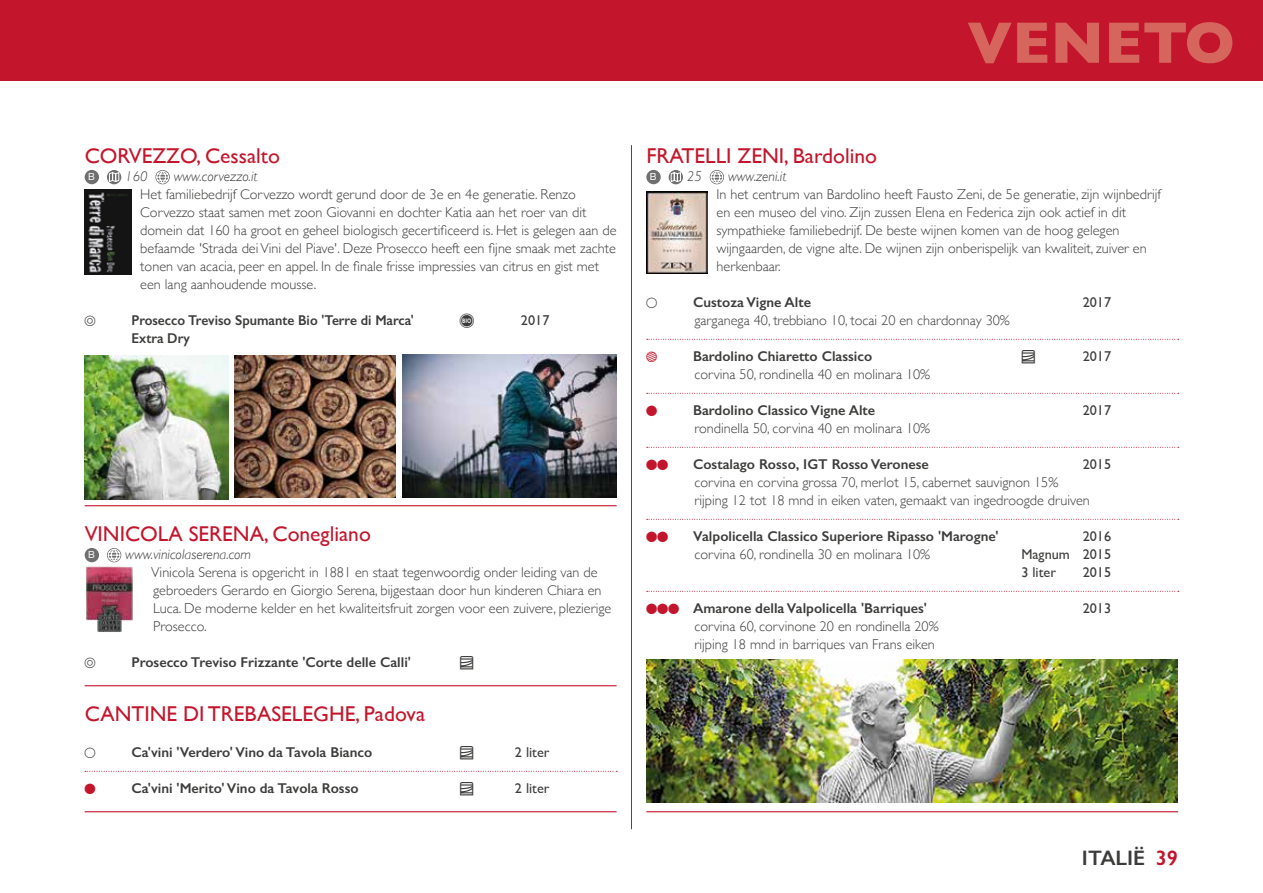
<style>
.page{position:relative;width:1263px;height:893px;background:#fff}
.page>*{position:absolute;margin:0;border:0;box-sizing:border-box;transform-origin:0 0}
.t1{font:700 59.25px "Gill Sans";color:#d5655d}
.t2{font:21.45px "Gill Sans";color:#c3162c}
.t3{font:600 21px "Gill Sans";color:#3c3c3b}
.t4{font:300 14.25px/18px "Gill Sans";color:#3c3c3b}
.t5{font:600 14.25px "Gill Sans";color:#3c3c3b}
.t6{font:14.25px/18px "Gill Sans";color:#3c3c3b}
.t7{font:italic 300 14.25px "Gill Sans";color:#3c3c3b}
.t8{font:600 14.25px "Gill Sans";color:#3c3c3b;scale:.95 1}
.t9{font:14.25px "Bart Ikoon";color:#3c3c3b}
.t10{font:10.5px "Bart Ikoon";color:#c3162c}
.t11{font:10.5px "Bart Ikoon";color:#3c3c3b}
.t12{font:9.75px "Helvetica Neue";color:#fff}
.s1{font-family:"Bart Ikoon";font-weight:400;font-size:10.5px;color:#c3162c}
.s2{color:#c3162c}
</style>
<div class="page">
<hr style="left:631px;top:145px;width:1px;height:684px;background:#c3162c">
<hr style="left:85px;top:505px;width:532px;height:1px;background:#c3162c">
<hr style="left:85px;top:685px;width:532px;height:1px;background:#c3162c">
<svg style="left:85px;top:771px;width:532px;height:1px"></svg>
<hr style="left:85px;top:811px;width:532px;height:1px;background:#c3162c">
<div style="left:85px;top:170px;width:14px;height:14px;background:#706f6f;border-radius:50%"></div>
<div style="left:107px;top:170px;width:14px;height:14px;background:#706f6f;border-radius:50%"></div>
<svg style="left:109px;top:172px;width:11px;height:10px"></svg>
<svg style="left:155px;top:170px;width:15px;height:14px"></svg>
<svg style="left:156px;top:171px;width:13px;height:13px"></svg>
<div style="left:85px;top:548px;width:14px;height:14px;background:#706f6f;border-radius:50%"></div>
<svg style="left:107px;top:548px;width:14px;height:14px"></svg>
<svg style="left:108px;top:549px;width:13px;height:13px"></svg>
<img style="left:86px;top:566px;width:47px;height:66px">
<svg style="left:647px;top:339px;width:532px;height:1px"></svg>
<svg style="left:647px;top:393px;width:532px;height:1px"></svg>
<svg style="left:647px;top:447px;width:532px;height:1px"></svg>
<svg style="left:647px;top:519px;width:532px;height:1px"></svg>
<svg style="left:647px;top:591px;width:532px;height:1px"></svg>
<hr style="left:646px;top:811px;width:532px;height:1px;background:#c3162c">
<div style="left:646px;top:170px;width:15px;height:14px;background:#706f6f;border-radius:50%"></div>
<svg style="left:669px;top:170px;width:14px;height:14px"></svg>
<svg style="left:671px;top:172px;width:10px;height:10px"></svg>
<svg style="left:710px;top:170px;width:14px;height:14px"></svg>
<svg style="left:710px;top:171px;width:13px;height:13px"></svg>
<img style="left:646px;top:191px;width:61px;height:82px">
<img style="left:85px;top:190px;width:46px;height:85px">
<div style="left:0;top:0;width:1263px;height:81px;background:#c3162c"></div>
<img style="left:235px;top:355px;width:160px;height:143px">
<img style="left:85px;top:355px;width:144px;height:144px">
<img style="left:646px;top:659px;width:532px;height:144px">
<img style="left:402px;top:355px;width:215px;height:143px">
<h1 class="t1" style="left:967px;top:-4px;width:269px">VENETO</h1>
<h2 class="t2" style="left:85px;top:143px;width:197px">CORVEZZO, Cessalto</h2>
<p class="t12" style="left:88px;top:171px;width:8px">B</p>
<p class="t7" style="left:125px;top:168px;width:24px">160</p>
<p class="t7" style="left:174px;top:168px;width:85px">www.corvezzo.it</p>
<p class="t4" style="left:140px;top:185px;width:478px">Het familiebedrijf Corvezzo wordt gerund door de 3e en 4e generatie. Renzo Corvezzo staat samen met zoon Giovanni en dochter Katia aan het roer van dit domein dat 160 ha groot en geheel biologisch gecertificeerd is. Het is gelegen aan de befaamde 'Strada dei Vini del Piave'. Deze Prosecco heeft een fijne smaak met zachte tonen van acacia, peer en appel. In de finale frisse impressies van citrus en gist met een lang aanhoudende mousse.</p>
<p class="t11" style="left:85px;top:315px;width:12px">M</p>
<p class="t8" style="left:131px;top:312px;width:298px">Prosecco Treviso Spumante Bio 'Terre di Marca'</p>
<p class="t9" style="left:460px;top:314px;width:16px">2</p>
<p class="t6" style="left:521px;top:311px;width:30px">2017</p>
<p class="t8" style="left:131px;top:330px;width:63px">Extra Dry</p>
<h2 class="t2" style="left:85px;top:521px;width:288px">VINICOLA SERENA, Conegliano</h2>
<p class="t12" style="left:88px;top:549px;width:8px">B</p>
<p class="t7" style="left:125px;top:546px;width:127px">www.vinicolaserena.com</p>
<p class="t4" style="left:151px;top:563px;width:462px">Vinicola Serena is opgericht in 1881 en staat tegenwoordig onder leiding van de gebroeders Gerardo en Giorgio Serena, bijgestaan door hun kinderen Chiara en Luca. De moderne kelder en het kwaliteitsfruit zorgen voor een zuivere, plezierige Prosecco.</p>
<p class="t11" style="left:85px;top:657px;width:12px">M</p>
<p class="t5" style="left:131px;top:654px;width:281px">Prosecco Treviso Frizzante 'Corte delle Calli'</p>
<p class="t9" style="left:460px;top:656px;width:15px">1</p>
<h2 class="t2" style="left:85px;top:701px;width:342px">CANTINE DI TREBASELEGHE, Padova</h2>
<p class="t11" style="left:85px;top:747px;width:12px">W</p>
<p class="t5" style="left:131px;top:744px;width:242px">Ca'vini 'Verdero' Vino da Tavola Bianco</p>
<p class="t9" style="left:460px;top:746px;width:15px">1</p>
<p class="t6" style="left:515px;top:743px;width:36px">2 liter</p>
<p class="t10" style="left:85px;top:783px;width:12px">R</p>
<p class="t5" style="left:131px;top:780px;width:229px">Ca'vini 'Merito' Vino da Tavola Rosso</p>
<p class="t9" style="left:460px;top:782px;width:15px">1</p>
<p class="t6" style="left:515px;top:779px;width:36px">2 liter</p>
<h2 class="t2" style="left:646px;top:143px;width:232px">FRATELLI ZENI, Bardolino</h2>
<p class="t12" style="left:650px;top:171px;width:8px">B</p>
<p class="t7" style="left:687px;top:168px;width:16px">25</p>
<p class="t7" style="left:728px;top:168px;width:60px">www.zeni.it</p>
<p class="t4" style="left:716px;top:185px;width:446px">In het centrum van Bardolino heeft Fausto Zeni, de 5e generatie, zijn wijnbedrijf en een museo del vino. Zijn zussen Elena en Federica zijn ook actief in dit sympathieke familiebedrijf. De beste wijnen komen van de hoog gelegen wijngaarden, de vigne alte. De wijnen zijn onberispelijk van kwaliteit, zuiver en herkenbaar.</p>
<p class="t11" style="left:646px;top:297px;width:12px">W</p>
<p class="t5" style="left:693px;top:294px;width:119px">Custoza Vigne Alte</p>
<p class="t6" style="left:1083px;top:293px;width:30px">2017</p>
<p class="t4" style="left:694px;top:311px;width:317px">garganega 40, trebbiano 10, tocai 20 en chardonnay 30%</p>
<p class="t10" style="left:646px;top:351px;width:12px">P</p>
<p class="t5" style="left:693px;top:348px;width:181px">Bardolino Chiaretto Classico</p>
<p class="t9" style="left:1021px;top:350px;width:15px">1</p>
<p class="t6" style="left:1083px;top:347px;width:30px">2017</p>
<p class="t4" style="left:694px;top:365px;width:237px">corvina 50, rondinella 40 en molinara 10%</p>
<p class="t10" style="left:646px;top:405px;width:12px">R</p>
<p class="t5" style="left:693px;top:402px;width:184px">Bardolino Classico Vigne Alte</p>
<p class="t6" style="left:1083px;top:401px;width:30px">2017</p>
<p class="t4" style="left:694px;top:419px;width:237px">rondinella 50, corvina 40 en molinara 10%</p>
<p class="t10" style="left:646px;top:459px;width:23px">RR</p>
<p class="t5" style="left:693px;top:456px;width:237px">Costalago Rosso, IGT Rosso Veronese</p>
<p class="t6" style="left:1083px;top:455px;width:30px">2015</p>
<p class="t4" style="left:694px;top:473px;width:397px">corvina en corvina grossa 70, merlot 15, cabernet sauvignon 15% rijping 12 tot 18 mnd in eiken vaten, gemaakt van ingedroogde druiven</p>
<p class="t10" style="left:646px;top:531px;width:23px">RR</p>
<p class="t5" style="left:693px;top:528px;width:307px">Valpolicella Classico Superiore Ripasso 'Marogne'</p>
<p class="t6" style="left:1083px;top:527px;width:30px">2016</p>
<p class="t4" style="left:694px;top:545px;width:237px">corvina 60, rondinella 30 en molinara 10%</p>
<p class="t6" style="left:1021px;top:545px;width:91px">Magnum 2015<br>3 liter</p>
<p class="t6" style="left:1083px;top:563px;width:30px">2015</p>
<p class="t5" style="left:646px;top:600px;width:282px"><span class="s1">RRR</span> Amarone della Valpolicella 'Barriques'</p>
<p class="t6" style="left:1083px;top:599px;width:30px">2013</p>
<p class="t4" style="left:694px;top:617px;width:246px">corvina 60, corvinone 20 en rondinella 20% rijping 18 mnd in barriques van Frans eiken</p>
<h3 class="t3" style="left:1082px;top:845px;width:97px">ITALIË <span class="s2">39</span></h3>
</div>
